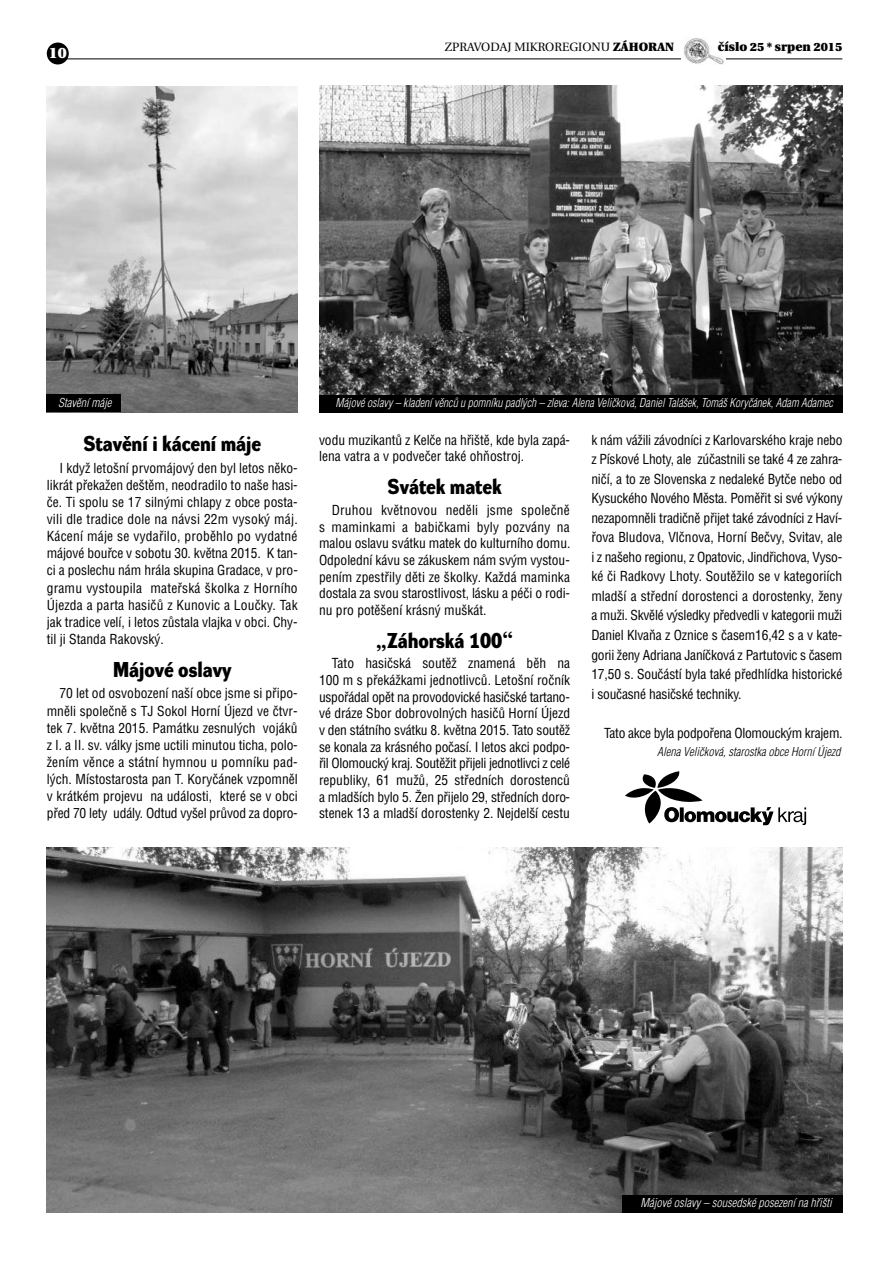
<style>
.page{position:relative;width:893px;height:1262px;background:#fff}
.page>*{position:absolute;margin:0;border:0;box-sizing:border-box;transform-origin:0 0}
.t1{font:900 21px "Dynamo D Cs";color:#000}
.t2{font:900 15px "Utopia CE";color:#fff}
.t3{font:13.5px/17.1px "Helvetica Condensed CE";letter-spacing:-.005em;color:#000;text-align:justify}
.t4{font:italic 300 12px "Helvetica Condensed CE";color:#fff;scale:.95 1}
.t5{font:italic 300 12px "Helvetica Condensed CE";color:#fff}
.t6{font:italic 300 12px "Helvetica Condensed CE";color:#000}
.t7{font:12px "Utopia CE";color:#000}
.t8{font:900 12px "Utopia CE";color:#000}
.s1{font-weight:900}
</style>
<div class="page">
<hr style="left:65px;top:59px;width:777px;height:1px;background:#000">
<div style="left:681px;top:38px;width:44px;height:27px;background:#fff"></div>
<img style="left:684px;top:38px;width:40px;height:27px">
<div style="left:47px;top:43px;width:22px;height:21px;background:#000;border-radius:50%"></div>
<img style="left:319px;top:85px;width:523px;height:310px">
<img style="left:47px;top:87px;width:251px;height:325px">
<svg style="left:625px;top:771px;width:181px;height:54px"></svg>
<img style="left:47px;top:847px;width:795px;height:365px">
<div style="left:47px;top:395px;width:74px;height:17px;background:#000"></div>
<div style="left:622px;top:1195px;width:220px;height:17px;background:#000"></div>
<div style="left:319px;top:395px;width:523px;height:17px;background:#000"></div>
<p class="t2" style="left:49px;top:47px;width:19px">10</p>
<p class="t7" style="left:445px;top:42px;width:231px">ZPRAVODAJ MIKROREGIONU <span class="s1">ZÁHORAN</span></p>
<p class="t8" style="left:718px;top:42px;width:126px">číslo 25 * srpen 2015</p>
<p class="t5" style="left:58px;top:397px;width:55px">Stavûní máje</p>
<h1 class="t1" style="left:83px;top:435px;width:179px">Stavûní i kácení máje</h1>
<p class="t3" style="left:47px;top:460px;width:252px;text-indent:13px">I kdyÏ leto‰ní prvomájov˘ den byl letos nûko&shy;likrát pfiekaÏen de‰tûm, neodradilo to na‰e hasi&shy;ãe. Ti spolu se 17 siln˘mi chlapy z obce posta&shy;vili dle tradice dole na návsi 22m vysok˘ máj.<br>Kácení máje se vydafiilo, probûhlo po vydatné májové boufice v sobotu 30. kvûtna 2015. K tan&shy;ci a poslechu nám hrála skupina Gradace, v pro&shy;gramu vystoupila matefiská ‰kolka z Horního Újezda a parta hasiãÛ z Kunovic a Louãky. Tak jak tradice velí, i letos zÛstala vlajka v obci. Chy&shy;til ji Standa Rakovsk˘.</p>
<h1 class="t1" style="left:113px;top:661px;width:120px">Májové oslavy</h1>
<p class="t3" style="left:47px;top:686px;width:252px;text-indent:13px">70 let od osvobození na‰í obce jsme si pfiipo&shy;mnûli spoleãnû s TJ Sokol Horní Újezd ve ãtvr&shy;tek 7. kvûtna 2015. Památku zesnul˘ch vojákÛ z I. a II. sv. války jsme uctili minutou ticha, polo-Ïením vûnce a státní hymnou u pomníku pad&shy;l˘ch. Místostarosta pan T. Koryãánek vzpomnûl v krátkém projevu na události, které se v obci pfied 70 lety udály. Odtud vy‰el prÛvod za dopro-</p>
<p class="t4" style="left:335px;top:398px;width:525px">Májové oslavy – kladení vûncÛ u pomníku padl˘ch – zleva: Alena Veliãková, Daniel Talá‰ek, Tomá‰ Koryãánek, Adam Adamec</p>
<p class="t3" style="left:319px;top:432px;width:252px;line-height:16.6px">vodu muzikantÛ z Kelãe na hfii‰tû, kde byla zapá&shy;lena vatra a v podveãer také ohÀostroj.</p>
<h1 class="t1" style="left:387px;top:478px;width:115px">Svátek matek</h1>
<p class="t3" style="left:319px;top:502px;width:253px;line-height:16.6px;text-indent:13px">Druhou kvûtnovou nedûli jsme spoleãnû s maminkami a babiãkami byly pozvány na malou oslavu svátku matek do kulturního domu.<br>Odpolední kávu se zákuskem nám sv˘m vystou&shy;pením zpestfiily dûti ze ‰kolky. KaÏdá maminka dostala za svou starostlivost, lásku a péãi o rodi&shy;nu pro potû‰ení krásn˘ mu‰kát.</p>
<h1 class="t1" style="left:376px;top:631px;width:138px">„Záhorská 100“</h1>
<p class="t3" style="left:319px;top:656px;width:252px;line-height:16.6px;text-indent:13px">Tato hasiãská soutûÏ znamená bûh na 100 m s pfiekáÏkami jednotlivcÛ. Leto‰ní roãník uspofiádal opût na provodovické hasiãské tartano&shy;vé dráze Sbor dobrovoln˘ch hasiãÛ Horní Újezd v den státního svátku 8. kvûtna 2015. Tato soutûÏ se konala za krásného poãasí. I letos akci podpo&shy;fiil Olomouck˘ kraj. SoutûÏit pfiijeli jednotlivci z celé republiky, 61 muÏÛ, 25 stfiedních dorostencÛ a mlad‰ích bylo 5. Îen pfiijelo 29, stfiedních doro&shy;stenek 13 a mlad‰í dorostenky 2. Nejdel‰í cestu</p>
<p class="t3" style="left:591px;top:431px;width:253px;line-height:19.5px">k nám váÏili závodníci z Karlovarského kraje nebo z Pískové Lhoty, ale zúãastnili se také 4 ze zahra&shy;niãí, a to ze Slovenska z nedaleké Bytãe nebo od Kysuckého Nového Mûsta. Pomûfiit si své v˘kony nezapomnûli tradiãnû pfiijet také závodníci z Haví&shy;fiova Bludova, Vlãnova, Horní Beãvy, Svitav, ale i z na‰eho regionu, z Opatovic, Jindfiichova, Vyso&shy;ké ãi Radkovy Lhoty. SoutûÏilo se v kategoriích mlad‰í a stfiední dorostenci a dorostenky, Ïeny a muÏi. Skvûlé v˘sledky pfiedvedli v kategorii muÏi Daniel KlvaÀa z Oznice s ãasem16,42 s a v kate&shy;gorii Ïeny Adriana Janíãková z Partutovic s ãasem 17,50 s. Souãástí byla také pfiedhlídka historické i souãasné hasiãské techniky.</p>
<p class="t3" style="left:604px;top:725px;width:240px">Tato akce byla podpofiena Olomouck˘m krajem.</p>
<p class="t6" style="left:657px;top:746px;width:185px">Alena Veliãková, starostka obce Horní Újezd</p>
<p class="t5" style="left:640px;top:1197px;width:193px">Májové oslavy – sousedské posezení na hfii‰ti</p>
</div>
